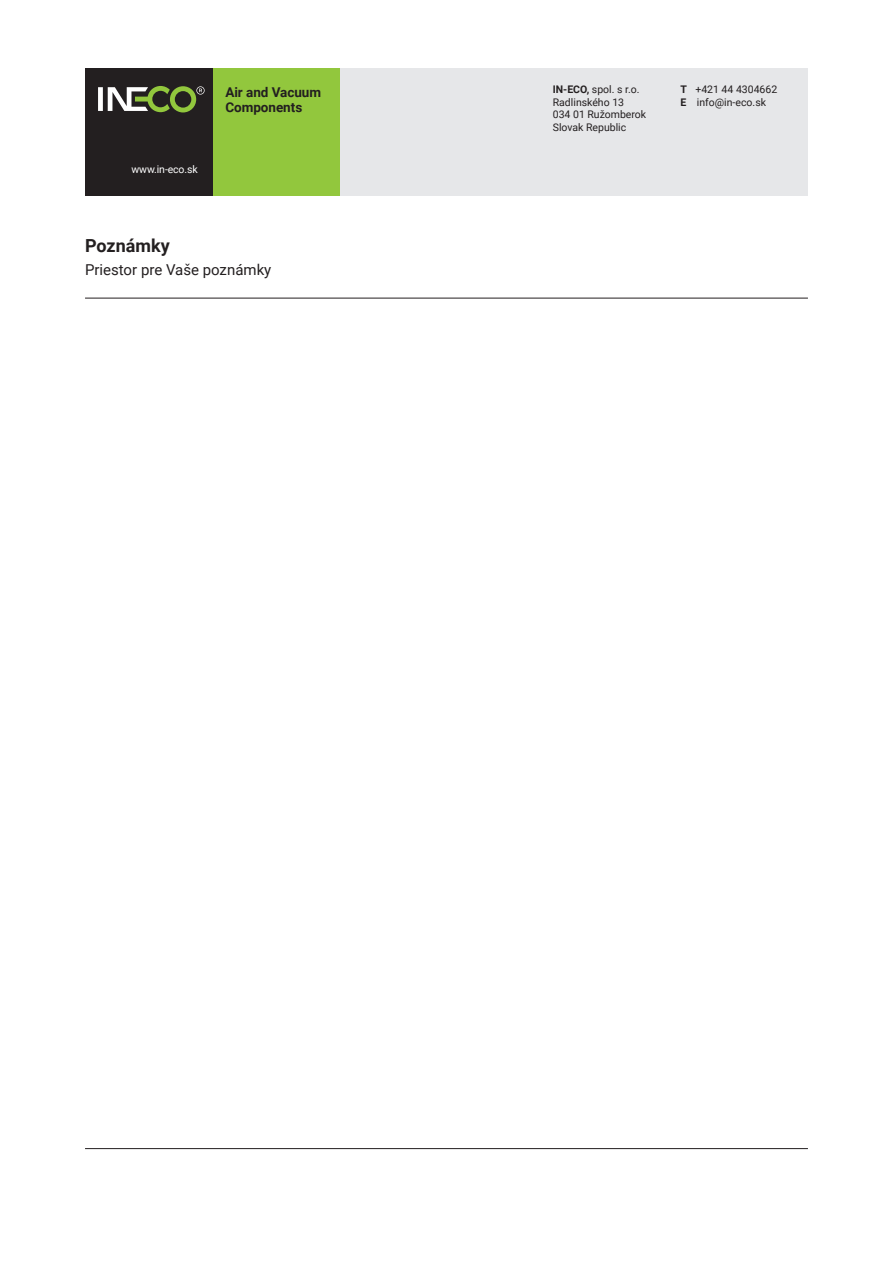
<style>
.page{position:relative;width:893px;height:1263px;background:#fff}
.page>*{position:absolute;margin:0;border:0;box-sizing:border-box;transform-origin:0 0}
.t1{font:700 18px "Roboto";color:#231f20}
.t2{font:15px "Roboto";color:#231f20}
.t3{font:700 13.5px/15px "Roboto";letter-spacing:-.005em;color:#231f20}
.t4{font:10.5px/12.6px "Roboto";color:#231f20}
.t5{font:10.5px "Roboto";letter-spacing:-.01em;color:#fff}
.s1{font-weight:700}
</style>
<div class="page">
<hr style="left:85px;top:1148px;width:723px;height:1px;background:#231f20">
<hr style="left:85px;top:298px;width:723px;height:1px;background:#231f20">
<div style="left:340px;top:68px;width:468px;height:128px;background:#e6e7e9"></div>
<div style="left:213px;top:68px;width:127px;height:128px;background:#92c73d"></div>
<div style="left:85px;top:68px;width:128px;height:128px;background:#231f20"></div>
<svg style="left:98px;top:86px;width:107px;height:26px"></svg>
<p class="t5" style="left:132px;top:162px;width:68px">www.in-eco.sk</p>
<h1 class="t1" style="left:85px;top:233px;width:86px">Poznámky</h1>
<p class="t3" style="left:225px;top:84px;width:97px">Air and Vacuum<br>Components</p>
<h2 class="t2" style="left:85px;top:259px;width:188px">Priestor pre Vaše poznámky</h2>
<p class="t4" style="left:553px;top:82px;width:95px"><span class="s1">IN-ECO,</span> spol. s r.o.<br>Radlinského 13<br>034 01 Ružomberok<br>Slovak Republic</p>
<p class="t4" style="left:680px;top:82px;width:98px"><span class="s1">T</span> +421 44 4304662<br><span class="s1">E</span> info@in-eco.sk</p>
</div>
